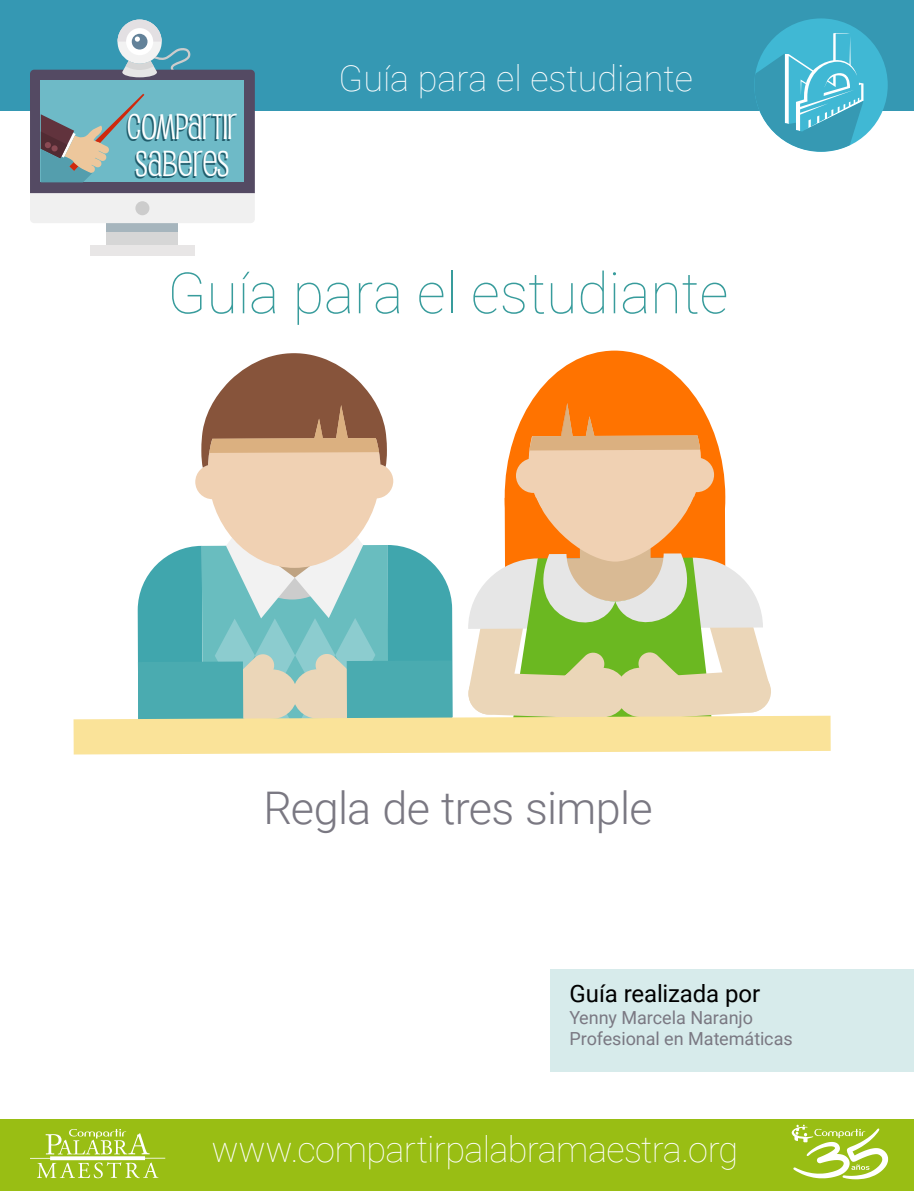
<style>
.page{position:relative;width:914px;height:1191px;background:#fff}
.page>*{position:absolute;margin:0;border:0;box-sizing:border-box;transform-origin:0 0}
.t1{font:100 57px "Roboto";color:#389c9c}
.t2{font:300 45px "Roboto";letter-spacing:-.015em;color:#7a7882}
.t3{font:100 36px "Roboto";letter-spacing:-.01em;color:#fff}
.t4{font:35.1px/36.8px "Pupcat Rg";color:#fff}
.Estilo_de_párrafo_1{font:24px "Roboto";letter-spacing:-.005em;color:#000}
.Estilo_de_párrafo_1-2{font:18px "Roboto";letter-spacing:-.005em;color:#7a7882}
</style>
<div class="page">
<div style="left:0;top:0;width:914px;height:111px;background:#3598b3"></div>
<div style="left:0;top:1119px;width:914px;height:72px;background:#99be14"></div>
<svg style="left:791px;top:1125px;width:97px;height:54px"></svg>
<svg style="left:30px;top:1129px;width:135px;height:49px"></svg>
<div style="left:107px;top:222px;width:71px;height:25px;background:#d6d6d6"></div>
<div style="left:90px;top:245px;width:104px;height:11px;background:#e8e6e6"></div>
<div style="left:107px;top:223px;width:71px;height:8px;background:#a6b5bd"></div>
<svg style="left:30px;top:20px;width:225px;height:203px"></svg>
<div style="left:754px;top:18px;width:133px;height:134px;background:#40b8d4;border-radius:50%"></div>
<svg style="left:754px;top:33px;width:109px;height:119px"></svg>
<div style="left:550px;top:969px;width:364px;height:102px;background:#d7ebeb"></div>
<svg style="left:73px;top:350px;width:757px;height:405px"></svg>
<p class="t4" style="left:127px;top:107px;width:111px">COMPARTIR<br>SABERES</p>
<p class="t3" style="left:338px;top:53px;width:356px">Guía para el estudiante</p>
<p class="t1" style="left:167px;top:253px;width:562px">Guía para el estudiante</p>
<p class="t2" style="left:263px;top:777px;width:391px">Regla de tres simple</p>
<p class="Estilo_de_párrafo_1" style="left:569px;top:977px;width:192px">Guía realizada por</p>
<p class="Estilo_de_párrafo_1-2" style="left:569px;top:1005px;width:185px">Yenny Marcela Naranjo</p>
<p class="Estilo_de_párrafo_1-2" style="left:569px;top:1026px;width:224px">Profesional en Matemáticas</p>
<p class="t3" style="left:211px;top:1124px;width:528px">www.compartirpalabramaestra.org</p>
</div>
